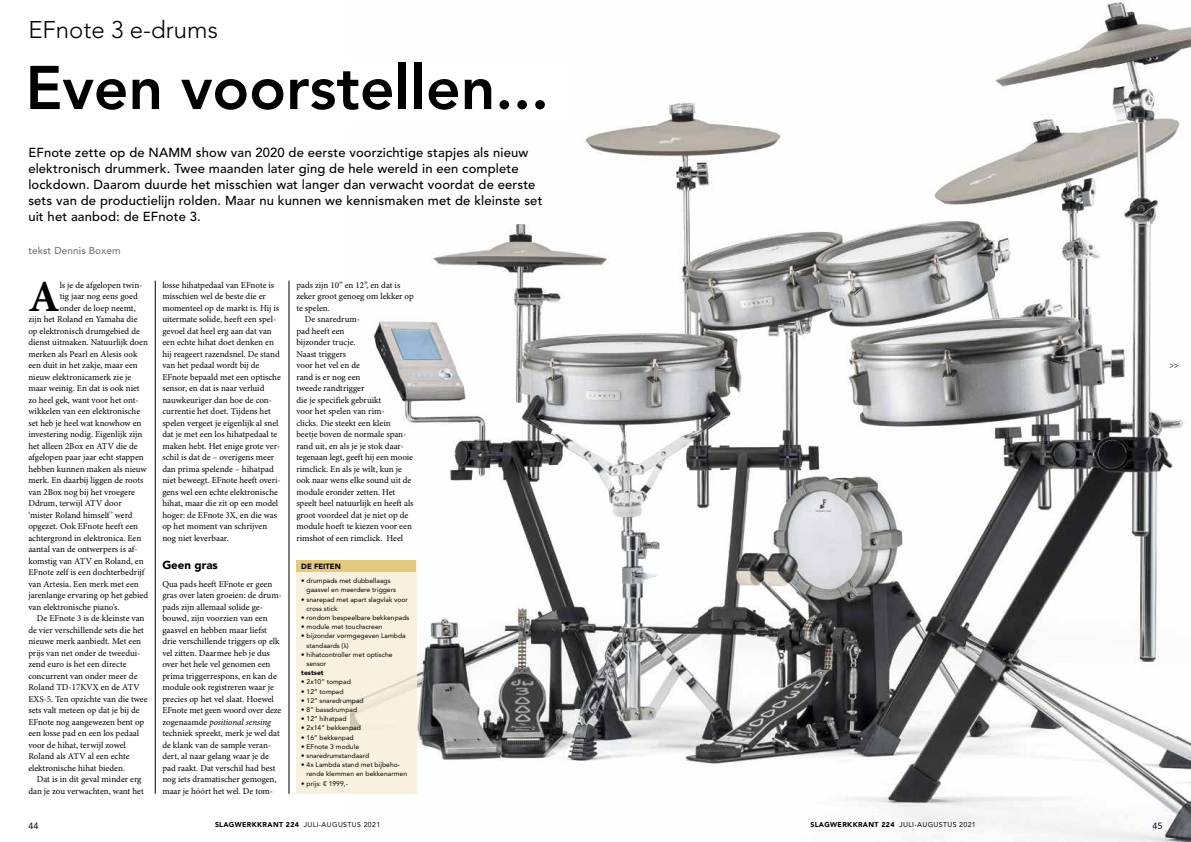
<style>
.page{position:relative;width:1191px;height:842px;background:#fff}
.page>*{position:absolute;margin:0;border:0;box-sizing:border-box;transform-origin:0 0}
.t1{font:800 61px "Avenir LT Std";color:#000}
.t2{font:700 44.4px "Minion Pro";color:#000}
.t3{font:300 24px "Avenir LT Std";color:#000}
.t4{font:500 13px/16px "Avenir LT Std";letter-spacing:.01em;color:#000}
.t5{font:900 11.5px "Avenir LT Std";color:#000}
.t6{font:500 10px "Avenir LT Std";letter-spacing:.01em;color:#787371}
.t7{font:9px/11.5px "Minion Pro";color:#000}
.t8{font:9px "Avenir LT Std";color:#000}
.t9{font:900 7.6px "Avenir LT Std";color:#000}
.t10{font:7px "Avenir LT Std";letter-spacing:.05em;color:#000}
.t11{font:6.8px/9.2px "Avenir LT Std";color:#000}
.t12{font:900 6.8px "Avenir LT Std";color:#000}
.s1{font-style:italic}
.s2{font-family:"Athelas"}
.s3{font-weight:900}
</style>
<div class="page">
<img style="left:373px;top:1px;width:818px;height:841px">
<div style="left:26px;top:63px;width:544px;height:60px;background:#fff"></div>
<div style="left:296px;top:560px;width:55px;height:234px;background:#f9f1e0"></div>
<div style="left:351px;top:560px;width:65px;height:234px;background:#f8f1df"></div>
<div style="left:296px;top:561px;width:120px;height:11px;background:#e4c981"></div>
<hr style="left:155px;top:281px;width:1px;height:513px;background:#000">
<hr style="left:289px;top:281px;width:1px;height:513px;background:#000">
<h3 class="t3" style="left:28px;top:16px;width:191px">EFnote 3 e-drums</h3>
<h1 class="t1" style="left:26px;top:52px;width:525px">Even voorstellen...</h1>
<p class="t4" style="left:28px;top:144px;width:515px">EFnote zette op de NAMM show van 2020 de eerste voorzichtige stapjes als nieuw elektronisch drummerk. Twee maanden later ging de hele wereld in een complete lockdown. Daarom duurde het misschien wat langer dan verwacht voordat de eerste sets van de productielijn rolden. Maar nu kunnen we kennismaken met de kleinste set uit het aanbod: de EFnote 3.</p>
<p class="t6" style="left:28px;top:244px;width:94px">tekst Dennis Boxem</p>
<h2 class="t2" style="left:28px;top:265px;width:33px">A</h2>
<p class="t7" style="left:60px;top:279px;width:84px">ls je de afgelopen twin-</p>
<p class="t7" style="left:296px;top:279px;width:105px">pads zijn 10” en 12”, en dat is</p>
<p class="t7" style="left:296px;top:291px;width:119px">zeker groot genoeg om lekker op</p>
<p class="t7" style="left:296px;top:302px;width:35px">te spelen.</p>
<p class="t7" style="left:305px;top:314px;width:57px">De snaredrum-</p>
<p class="t7" style="left:296px;top:325px;width:50px">pad heeft een</p>
<p class="t7" style="left:296px;top:337px;width:61px">bijzonder trucje.</p>
<p class="t7" style="left:296px;top:348px;width:51px">Naast triggers</p>
<p class="t7" style="left:296px;top:360px;width:65px">voor het vel en de</p>
<p class="t7" style="left:296px;top:371px;width:66px">rand is er nog een</p>
<p class="t7" style="left:296px;top:383px;width:70px">tweede randtrigger</p>
<p class="t7" style="left:296px;top:394px;width:87px">die je specifiek gebruikt</p>
<p class="t7" style="left:296px;top:406px;width:90px">voor het spelen van rim-</p>
<p class="t7" style="left:296px;top:417px;width:96px">clicks. Die steekt een klein</p>
<p class="t7" style="left:296px;top:429px;width:112px">beetje boven de normale span-</p>
<p class="t7" style="left:296px;top:440px;width:109px">rand uit, en als je je stok daar-</p>
<p class="t7" style="left:296px;top:452px;width:118px">tegenaan legt, geeft hij een mooie</p>
<p class="t7" style="left:296px;top:463px;width:107px">rimclick. En als je wilt, kun je</p>
<p class="t7" style="left:296px;top:475px;width:117px">ook naar wens elke sound uit de</p>
<p class="t7" style="left:296px;top:486px;width:101px">module eronder zetten. Het</p>
<p class="t7" style="left:296px;top:498px;width:119px">speelt heel natuurlijk en heeft als</p>
<p class="t7" style="left:296px;top:509px;width:113px">groot voordeel dat je niet op de</p>
<p class="t7" style="left:296px;top:521px;width:117px">module hoeft te kiezen voor een</p>
<p class="t7" style="left:296px;top:532px;width:108px">rimshot of een rimclick. Heel</p>
<p class="t7" style="left:162px;top:279px;width:120px">losse hihatpedaal van EFnote is misschien wel de beste die er momenteel op de markt is. Hij is uitermate solide, heeft een spel&shy;gevoel dat heel erg aan dat van een echte hihat doet denken en hij reageert razendsnel. De stand van het pedaal wordt bij de<br>EFnote bepaald met een optische sensor, en dat is naar verluid nauwkeuriger dan hoe de con&shy;currentie het doet. Tijdens het spelen vergeet je eigenlijk al snel dat je met een los hihatpedaal te maken hebt. Het enige grote ver&shy;schil is dat de – overigens meer dan prima spelende – hihatpad niet beweegt. EFnote heeft overi&shy;gens wel een echte elektronische hihat, maar die zit op een model hoger: de EFnote 3X, en die was op het moment van schrijven nog niet leverbaar.</p>
<p class="t5" style="left:162px;top:558px;width:57px">Geen gras</p>
<p class="t7" style="left:162px;top:578px;width:121px">Qua pads heeft EFnote er geen gras over laten groeien: de drum&shy;pads zijn allemaal solide ge&shy;bouwd, zijn voorzien van een gaasvel en hebben maar liefst drie verschillende triggers op elk vel zitten. Daarmee heb je dus over het hele vel genomen een prima triggerrespons, en kan de module ook registreren waar je precies op het vel slaat. Hoewel<br>EFnote met geen woord over deze zogenaamde <span class="s1">positional sensing </span>techniek spreekt, merk je wel dat de klank van de sample veran&shy;dert, al naar gelang waar je de pad raakt. Dat verschil had best nog iets dramatischer gemogen, maar je hóórt het wel. De tom-</p>
<p class="t7" style="left:60px;top:291px;width:80px">tig jaar nog eens goed</p>
<p class="t7" style="left:60px;top:302px;width:78px">onder de loep neemt,</p>
<p class="t7" style="left:28px;top:314px;width:111px">zijn het Roland en Yamaha die</p>
<p class="t7" style="left:28px;top:325px;width:113px">op elektronisch drumgebied de</p>
<p class="t7" style="left:28px;top:337px;width:121px">dienst uitmaken. Natuurlijk doen</p>
<p class="t7" style="left:28px;top:348px;width:111px">merken als Pearl en Alesis ook</p>
<p class="t7" style="left:28px;top:360px;width:111px">een duit in het zakje, maar een</p>
<p class="t7" style="left:28px;top:371px;width:105px">nieuw elektronicamerk zie je</p>
<p class="t7" style="left:28px;top:383px;width:113px">maar weinig. En dat is ook niet</p>
<p class="t7" style="left:28px;top:394px;width:112px">zo heel gek, want voor het ont-</p>
<p class="t7" style="left:28px;top:406px;width:113px">wikkelen van een elektronische</p>
<p class="t7" style="left:28px;top:417px;width:115px">set heb je heel wat knowhow en</p>
<p class="t7" style="left:28px;top:429px;width:115px">investering nodig. Eigenlijk zijn</p>
<p class="t7" style="left:28px;top:440px;width:111px">het alleen 2Box en ATV die de</p>
<p class="t7" style="left:28px;top:452px;width:117px">afgelopen paar jaar echt stappen</p>
<p class="t7" style="left:28px;top:463px;width:120px">hebben kunnen maken als nieuw</p>
<p class="t7" style="left:28px;top:475px;width:117px">merk. En daarbij liggen de roots</p>
<p class="t7" style="left:28px;top:486px;width:108px">van 2Box nog bij het vroegere</p>
<p class="t7" style="left:28px;top:498px;width:95px">Ddrum, terwijl ATV door</p>
<p class="t7" style="left:28px;top:509px;width:106px">‘mister Roland himself ’ werd</p>
<p class="t7" style="left:28px;top:521px;width:111px">opgezet. Ook EFnote heeft een</p>
<p class="t7" style="left:28px;top:532px;width:114px">achtergrond in elektronica. Een</p>
<p class="t7" style="left:28px;top:544px;width:111px">aantal van de ontwerpers is af-</p>
<p class="t7" style="left:28px;top:555px;width:117px">komstig van ATV en Roland, en</p>
<p class="t7" style="left:28px;top:567px;width:118px">EFnote zelf is een dochterbedrijf</p>
<p class="t7" style="left:28px;top:578px;width:112px">van Artesia. Een merk met een</p>
<p class="t7" style="left:28px;top:590px;width:121px">jarenlange ervaring op het gebied</p>
<p class="t7" style="left:28px;top:601px;width:93px">van elektronische piano’s.</p>
<p class="t7" style="left:37px;top:613px;width:109px">De EFnote 3 is de kleinste van</p>
<p class="t7" style="left:28px;top:624px;width:117px">de vier verschillende sets die het</p>
<p class="t7" style="left:28px;top:636px;width:114px">nieuwe merk aanbiedt. Met een</p>
<p class="t7" style="left:28px;top:647px;width:114px">prijs van net onder de tweedui-</p>
<p class="t7" style="left:28px;top:659px;width:100px">zend euro is het een directe</p>
<p class="t7" style="left:28px;top:670px;width:111px">concurrent van onder meer de</p>
<p class="t7" style="left:28px;top:682px;width:113px">Roland TD-17KVX en de ATV</p>
<p class="t7" style="left:28px;top:693px;width:121px">EXS-5. Ten opzichte van die twee</p>
<p class="t7" style="left:28px;top:705px;width:113px">sets valt meteen op dat je bij de</p>
<p class="t7" style="left:28px;top:716px;width:117px">EFnote nog aangewezen bent op</p>
<p class="t7" style="left:28px;top:728px;width:112px">een losse pad en een los pedaal</p>
<p class="t7" style="left:28px;top:739px;width:99px">voor de hihat, terwijl zowel</p>
<p class="t7" style="left:28px;top:751px;width:103px">Roland als ATV al een echte</p>
<p class="t7" style="left:28px;top:762px;width:98px">elektronische hihat bieden.</p>
<p class="t7" style="left:37px;top:774px;width:106px">Dat is in dit geval minder erg</p>
<p class="t7" style="left:28px;top:785px;width:117px">dan je zou verwachten, want het</p>
<p class="t9" style="left:301px;top:562px;width:41px">DE FEITEN</p>
<p class="t11" style="left:306px;top:576px;width:91px;text-indent:-5px">• drumpads met dubbellaags gaasvel en meerdere triggers</p>
<p class="t11" style="left:306px;top:595px;width:103px;text-indent:-5px">• snarepad met apart slagvlak voor cross stick</p>
<p class="t11" style="left:301px;top:613px;width:110px">• rondom bespeelbare bekkenpads</p>
<p class="t11" style="left:301px;top:622px;width:83px">• module met touchscreen</p>
<p class="t11" style="left:306px;top:631px;width:101px;text-indent:-5px">• bijzonder vormgegeven Lambda standaards (<span class="s2">λ</span>)</p>
<p class="t11" style="left:306px;top:650px;width:88px;text-indent:-5px">• hihatcontroller met optische sensor</p>
<p class="t12" style="left:301px;top:669px;width:24px">testset</p>
<p class="t11" style="left:301px;top:677px;width:51px">• 2x10” tompad</p>
<p class="t11" style="left:301px;top:687px;width:44px">• 12” tompad</p>
<p class="t11" style="left:301px;top:696px;width:64px">• 12” snaredrumpad</p>
<p class="t11" style="left:301px;top:705px;width:57px">• 8” bassdrumpad</p>
<p class="t11" style="left:301px;top:714px;width:47px">• 12” hihatpad</p>
<p class="t11" style="left:301px;top:723px;width:61px">• 2x14” bekkenpad</p>
<p class="t11" style="left:301px;top:733px;width:54px">• 16” bekkenpad</p>
<p class="t11" style="left:301px;top:742px;width:59px">• EFnote 3 module</p>
<p class="t11" style="left:301px;top:751px;width:69px">• snaredrumstandaard</p>
<p class="t11" style="left:306px;top:760px;width:102px;text-indent:-5px">• 4x Lambda stand met bijbeho&shy;rende klemmen en bekkenarmen</p>
<p class="t11" style="left:301px;top:779px;width:48px">• prijs: € 1999,-</p>
<p class="t7" style="left:1169px;top:360px;width:11px">&gt;&gt;</p>
<p class="t8" style="left:28px;top:820px;width:12px">44</p>
<p class="t10" style="left:215px;top:821px;width:167px"><span class="s3">SLAGWERKKRANT 224</span> JULI-AUGUSTUS 2021</p>
<p class="t10" style="left:810px;top:821px;width:167px"><span class="s3">SLAGWERKKRANT 224</span> JULI-AUGUSTUS 2021</p>
<p class="t8" style="left:1152px;top:820px;width:12px">45</p>
</div>
